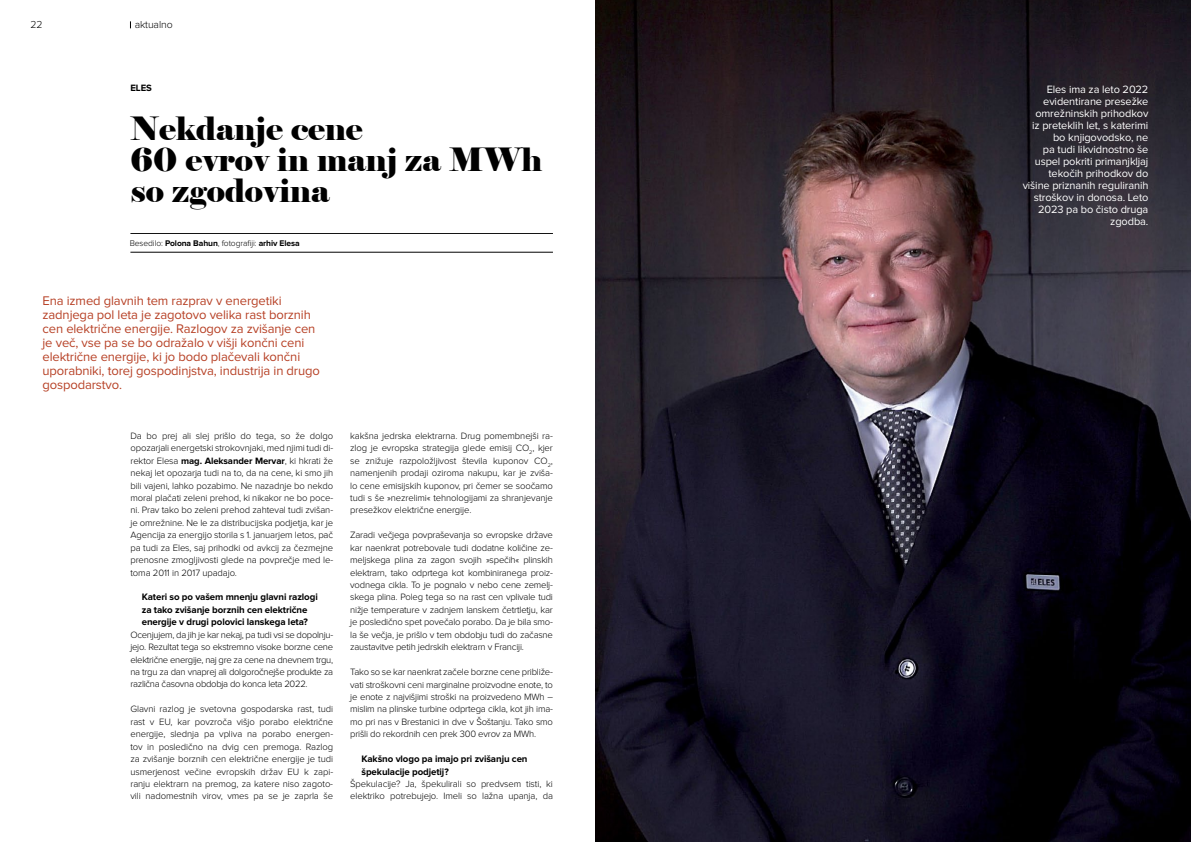
<style>
.page{position:relative;width:1191px;height:842px;background:#fff}
.page>*{position:absolute;margin:0;border:0;box-sizing:border-box;transform-origin:0 0}
.t1{font:32px/31px "Elephant";color:#000}
.t2{font:13px/14px "Proxima Nova";letter-spacing:-.01em;color:#b74126}
.t3{font:11px/12px "Proxima Nova";letter-spacing:-.01em;color:#fff;text-align:right}
.t4{font:300 10.5px "Proxima Nova";letter-spacing:-.01em;color:#000}
.t5{font:700 9.7px/12.4px "Proxima Nova";letter-spacing:-.01em;color:#000}
.t6{font:300 9.5px/12.4px "Proxima Nova";letter-spacing:-.01em;color:#000;text-align:justify}
.t7{font:700 9.5px "Proxima Nova";color:#000}
.t8{font:300 8.5px "Proxima Nova";letter-spacing:-.01em;color:#000}
.s1{font-weight:700}
</style>
<div class="page">
<hr style="left:130px;top:233px;width:423px;height:1px;background:#000">
<hr style="left:130px;top:252px;width:423px;height:1px;background:#000">
<img style="left:595px;top:0;width:596px;height:842px">
<p class="t4" style="left:30px;top:20px;width:14px">22</p>
<p class="t4" style="left:135px;top:20px;width:39px">aktualno</p>
<p class="t7" style="left:130px;top:83px;width:23px">ELES</p>
<p class="t3" style="left:1022px;top:84px;width:127px">Eles ima za leto 2022 evidentirane presežke omrežninskih prihodkov<br>iz preteklih let, s katerimi bo knjigovodsko, ne<br>pa tudi likvidnostno še uspel pokriti primanjkljaj tekočih prihodkov do višine priznanih reguliranih stroškov in donosa. Leto<br>2023 pa bo čisto druga zgodba.</p>
<h1 class="t1" style="left:130px;top:114px;width:413px">Nekdanje cene<br>60 evrov in manj za MWh so zgodovina</h1>
<p class="t8" style="left:130px;top:240px;width:171px">Besedilo: <span class="s1">Polona Bahun</span>, fotografiji: <span class="s1">arhiv Elesa</span></p>
<p class="t2" style="left:43px;top:294px;width:279px">Ena izmed glavnih tem razprav v energetiki zadnjega pol leta je zagotovo velika rast borznih cen električne energije. Razlogov za zvišanje cen je več, vse pa se bo odražalo v višji končni ceni električne energije, ki jo bodo plačevali končni uporabniki, torej gospodinjstva, industrija in drugo gospodarstvo.</p>
<p class="t6" style="left:130px;top:430px;width:204px">Da bo prej ali slej prišlo do tega, so že dolgo opozarjali energetski strokovnjaki, med njimi tudi di&shy;rektor Elesa <span class="s1">mag. Aleksander Mervar</span>, ki hkrati že nekaj let opozarja tudi na to, da na cene, ki smo jih bili vajeni, lahko pozabimo. Ne nazadnje bo nekdo moral plačati zeleni prehod, ki nikakor ne bo poce&shy;ni. Prav tako bo zeleni prehod zahteval tudi zvišan&shy;je omrežnine. Ne le za distribucijska podjetja, kar je Agencija za energijo storila s 1. januarjem letos, pač pa tudi za Eles, saj prihodki od avkcij za čezmejne prenosne zmogljivosti glede na povprečje med le&shy;toma 2011 in 2017 upadajo.</p>
<p class="t5" style="left:142px;top:591px;width:177px">Kateri so po vašem mnenju glavni razlogi za tako zvišanje borznih cen električne energije v drugi polovici lanskega leta?</p>
<p class="t6" style="left:130px;top:629px;width:204px">Ocenjujem, da jih je kar nekaj, pa tudi vsi se dopolnju&shy;jejo. Rezultat tega so ekstremno visoke borzne cene električne energije, naj gre za cene na dnevnem trgu, na trgu za dan vnaprej ali dolgoročnejše produkte za različna časovna obdobja do konca leta 2022.</p>
<p class="t6" style="left:130px;top:703px;width:204px">Glavni razlog je svetovna gospodarska rast, tudi rast v EU, kar povzroča višjo porabo električne energije, slednja pa vpliva na porabo energen&shy;tov in posledično na dvig cen premoga. Razlog za zvišanje borznih cen električne energije je tudi usmerjenost večine evropskih držav EU k zapi&shy;ranju elektrarn na premog, za katere niso zagoto&shy;vili nadomestnih virov, vmes pa se je zaprla še</p>
<p class="t6" style="left:350px;top:430px;width:204px">kakšna jedrska elektrarna. Drug pomembnejši ra&shy;zlog je evropska strategija glede emisij CO<sub>2</sub>, kjer se znižuje razpoložljivost števila kuponov CO<sub>2</sub>, namenjenih prodaji oziroma nakupu, kar je zviša&shy;lo cene emisijskih kuponov, pri čemer se soočamo tudi s še »nezrelimi« tehnologijami za shranjevanje presežkov električne energije.</p>
<p class="t6" style="left:350px;top:529px;width:204px">Zaradi večjega povpraševanja so evropske države kar naenkrat potrebovale tudi dodatne količine ze&shy;meljskega plina za zagon svojih »spečih« plinskih elektrarn, tako odprtega kot kombiniranega proiz&shy;vodnega cikla. To je pognalo v nebo cene zemelj&shy;skega plina. Poleg tega so na rast cen vplivale tudi nižje temperature v zadnjem lanskem četrtletju, kar je posledično spet povečalo porabo. Da je bila smo&shy;la še večja, je prišlo v tem obdobju tudi do začasne zaustavitve petih jedrskih elektrarn v Franciji.</p>
<p class="t6" style="left:350px;top:666px;width:204px">Tako so se kar naenkrat začele borzne cene približe&shy;vati stroškovni ceni marginalne proizvodne enote, to je enote z najvišjimi stroški na proizvedeno MWh – mislim na plinske turbine odprtega cikla, kot jih ima&shy;mo pri nas v Brestanici in dve v Šoštanju. Tako smo prišli do rekordnih cen prek 300 evrov za MWh.</p>
<p class="t5" style="left:361px;top:753px;width:167px">Kakšno vlogo pa imajo pri zvišanju cen špekulacije podjetij?</p>
<p class="t6" style="left:350px;top:778px;width:204px">Špekulacije? Ja, špekulirali so predvsem tisti, ki elektriko potrebujejo. Imeli so lažna upanja, da</p>
</div>
